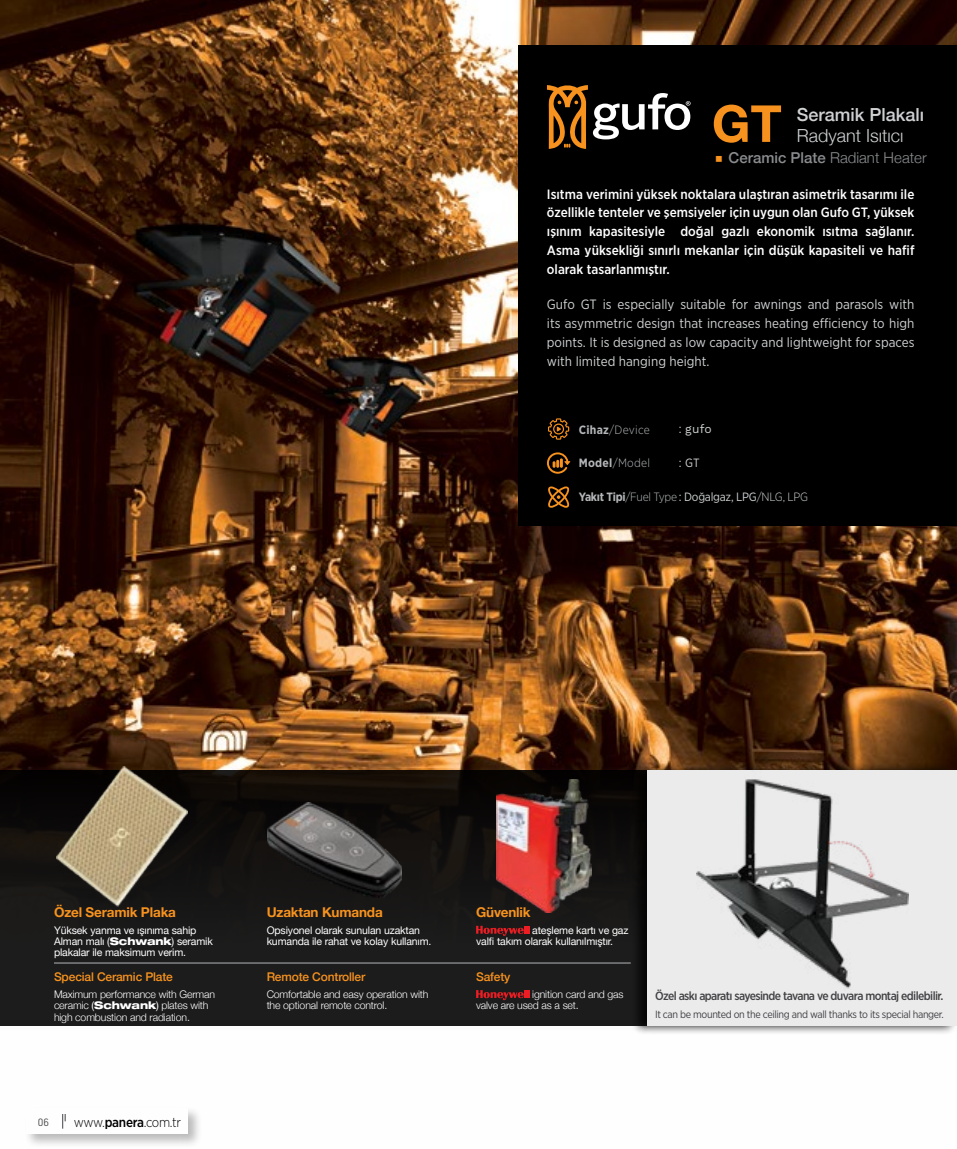
<style>
.page{position:relative;width:957px;height:1149px;background:#fff}
.page>*{position:absolute;margin:0;border:0;box-sizing:border-box;transform-origin:0 0}
.t1{font:700 51px "Helvetica Neue";color:#f7921e}
.t2{font:500 18px "Helvetica Neue";color:#cfd1d2}
.t3{font:300 18px "Helvetica Neue";color:#cfd1d2}
.t4{font:300 15px "Helvetica Neue";color:#8a8c8e}
.t5{font:500 13.5px/18.8px "Gotham Narrow";color:#fff;text-align:justify}
.t6{font:13.5px/18.8px "Gotham Narrow";color:#cfd1d2;text-align:justify}
.t7{font:700 13.5px "Helvetica Neue";letter-spacing:-.015em;color:#f7921e}
.t8{font:300 13.5px "Gotham Narrow";letter-spacing:-.035em;color:#000}
.t9{font:500 12px "Gotham Narrow";letter-spacing:-.05em;color:#414042}
.t10{font:12px "Gotham Narrow";letter-spacing:-.02em;color:#cfd1d2}
.t11{font:500 12px "Helvetica Neue";letter-spacing:-.015em;color:#f7921e}
.t12{font:300 12px "Gotham Narrow";letter-spacing:.02em;color:#b4b6b8}
.t13{font:12px "Work Sans";color:#cfd1d2}
.t14{font:300 12px "PF Handbook Pro";color:#414042}
.t15{font:10.5px/11.2px "Helvetica Neue";letter-spacing:-.015em;color:#fff}
.t16{font:300 10.5px/11.2px "Helvetica Neue";letter-spacing:-.015em;color:#fff}
.t17{font:10.5px "Gotham Narrow";letter-spacing:-.035em;color:#414042}
.s1{font-family:"Montserrat";font-weight:800;color:#f7921e}
.s2{font-weight:500}
.s3{font-weight:700}
.s4{font-family:"Gotham Narrow"}
.s5{font-weight:700;color:#b4b6b8}
.s6{font-weight:300;color:#b4b6b8}
.s7{font-weight:300}
.s8{font-family:"Helvetica Neue LT Std";font-weight:800;font-stretch:expanded}
.s9{font-weight:400}
</style>
<div class="page">
<img style="left:0;top:0;width:957px;height:770px">
<div style="left:0;top:770px;width:957px;height:255px;background:linear-gradient(to bottom,#0d0906,#202121)"></div>
<div style="left:519px;top:45px;width:438px;height:480px;background:#000"></div>
<svg style="left:547px;top:85px;width:143px;height:64px"></svg>
<div style="left:632px;top:762px;width:325px;height:272px;background:#000;opacity:.81"></div>
<div style="left:647px;top:770px;width:310px;height:255px;background:#ebebec"></div>
<img style="left:696px;top:779px;width:212px;height:210px">
<svg style="left:548px;top:418px;width:21px;height:21px"></svg>
<svg style="left:547px;top:452px;width:23px;height:21px"></svg>
<svg style="left:548px;top:486px;width:22px;height:21px"></svg>
<img style="left:56px;top:766px;width:131px;height:140px">
<img style="left:496px;top:779px;width:96px;height:133px">
<svg style="left:476px;top:925px;width:53px;height:10px"></svg>
<svg style="left:476px;top:989px;width:53px;height:10px"></svg>
<hr style="left:54px;top:962px;width:577px;height:1px;background:#b4b6b8">
<img style="left:267px;top:801px;width:135px;height:96px">
<div style="left:24px;top:1106px;width:179px;height:42px;background:#000;opacity:.34"></div>
<div style="left:26px;top:1108px;width:162px;height:25px;background:#fff"></div>
<svg style="left:62px;top:1114px;width:4px;height:14px"></svg>
<h1 class="t1" style="left:712px;top:84px;width:71px">GT</h1>
<h2 class="t2" style="left:797px;top:100px;width:129px">Seramik Plakalı</h2>
<h2 class="t3" style="left:797px;top:121px;width:108px">Radyant Isıtıcı</h2>
<p class="t4" style="left:714px;top:145px;width:214px"><span class="s1">■</span> <span class="s2">Ceramic Plate</span> Radiant Heater</p>
<p class="t5" style="left:547px;top:184px;width:369px">Isıtma verimini yüksek noktalara ulaştıran asimetrik tasarımı ile özellikle tenteler ve şemsiyeler için uygun olan Gufo GT, yüksek ışınım kapasitesiyle doğal gazlı ekonomik ısıtma sağlanır.<br>Asma yüksekliği sınırlı mekanlar için düşük kapasiteli ve hafif olarak tasarlanmıştır.</p>
<p class="t6" style="left:547px;top:295px;width:369px">Gufo GT is especially suitable for awnings and parasols with its asymmetric design that increases heating efficiency to high points. It is designed as low capacity and lightweight for spaces with limited hanging height.</p>
<p class="t12" style="left:579px;top:422px;width:73px"><span class="s3">Cihaz</span>/Device</p>
<p class="t13" style="left:679px;top:422px;width:35px"><span class="s4">:</span> gufo</p>
<p class="t12" style="left:579px;top:455px;width:73px"><span class="s3">Model</span>/Model</p>
<p class="t10" style="left:679px;top:455px;width:22px">: GT</p>
<p class="t10" style="left:579px;top:489px;width:231px"><span class="s5">Yakıt Tipi</span><span class="s6">/Fuel Type</span> : Doğalgaz, LPG<span class="s7">/NLG, LPG</span></p>
<p class="t7" style="left:54px;top:901px;width:123px">Özel Seramik Plaka</p>
<p class="t15" style="left:54px;top:924px;width:160px">Yüksek yanma ve ışınıma sahip<br>Alman malı (<span class="s8">Schwank</span>) seramik plakalar ile maksimum verim.</p>
<p class="t11" style="left:54px;top:967px;width:120px">Special Ceramic Plate</p>
<p class="t16" style="left:54px;top:987px;width:163px">Maximum performance with German ceramic <span class="s9">(</span><span class="s8">Schwank</span><span class="s9">)</span> plates with high combustion and radiation.</p>
<p class="t14" style="left:38px;top:1114px;width:13px">06</p>
<p class="t8" style="left:74px;top:1113px;width:109px">www.<span class="s2">panera</span>.com.tr</p>
<p class="t7" style="left:267px;top:901px;width:118px">Uzaktan Kumanda</p>
<p class="t15" style="left:267px;top:924px;width:166px">Opsiyonel olarak sunulan uzaktan kumanda ile rahat ve kolay kullanım.</p>
<p class="t11" style="left:267px;top:967px;width:100px">Remote Controller</p>
<p class="t16" style="left:267px;top:987px;width:163px">Comfortable and easy operation with the optional remote control.</p>
<p class="t7" style="left:476px;top:901px;width:56px">Güvenlik</p>
<p class="t15" style="left:476px;top:924px;width:154px;text-indent:56px">ateşleme kartı ve gaz valfi takım olarak kullanılmıştır.</p>
<p class="t11" style="left:476px;top:967px;width:36px">Safety</p>
<p class="t16" style="left:476px;top:987px;width:149px;text-indent:56px">ignition card and gas valve are used as a set.</p>
<p class="t9" style="left:655px;top:988px;width:290px">Özel askı aparatı sayesinde tavana ve duvara montaj edilebilir.</p>
<p class="t17" style="left:655px;top:1006px;width:290px">It can be mounted on the ceiling and wall thanks to its special hanger.</p>
</div>
